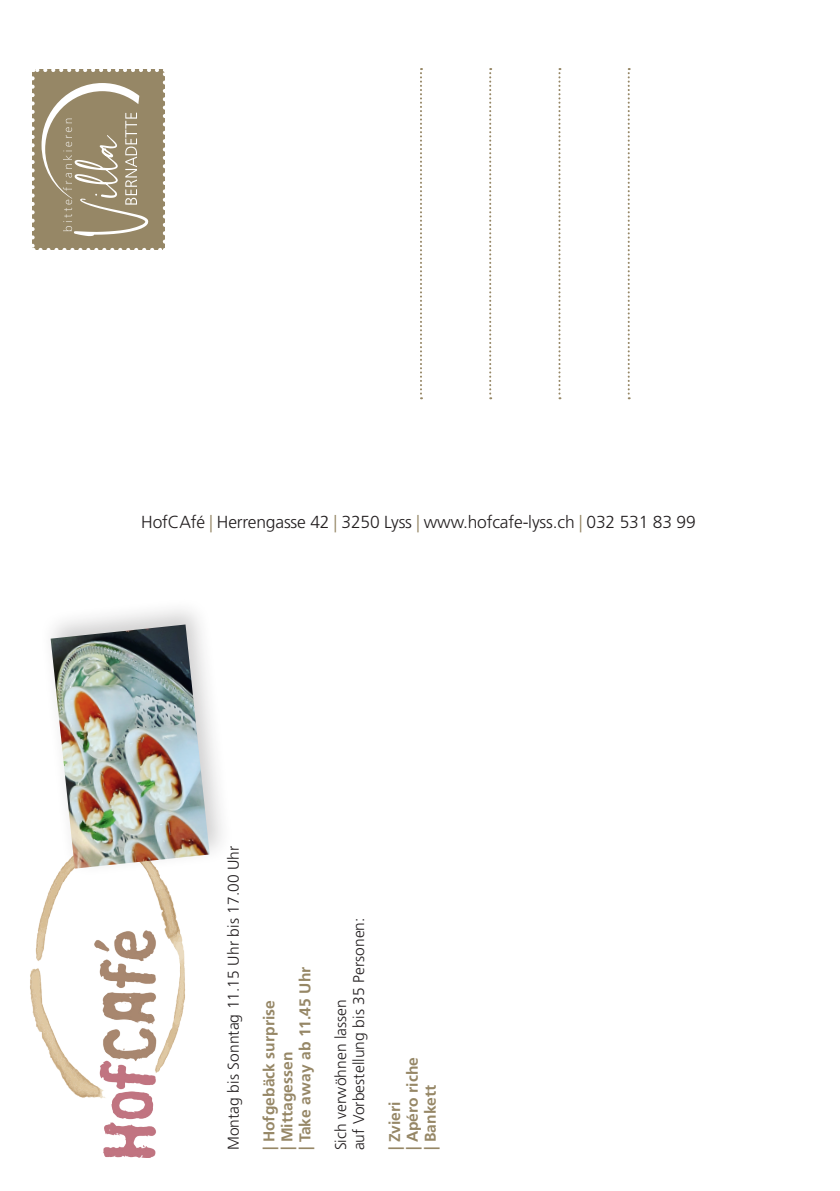
<style>
.page{position:relative;width:840px;height:1191px;background:#fff}
.page>*{position:absolute;margin:0;border:0;box-sizing:border-box;transform-origin:0 0}
.t1{font:300 17.4px "Frutiger LT Pro";letter-spacing:-.01em;color:#231f20}
.t2{font:300 15.6px "Frutiger LT Pro";letter-spacing:.005em;color:#231f20}
.t3{font:700 15.6px "Frutiger LT Pro";letter-spacing:.005em;color:#968766}
.s1{color:#968766}
</style>
<div class="page">
<img style="left:30px;top:877px;width:155px;height:280px">
<svg style="left:420px;top:68px;width:2px;height:331px"></svg>
<svg style="left:489px;top:68px;width:2px;height:331px"></svg>
<svg style="left:558px;top:68px;width:2px;height:331px"></svg>
<svg style="left:627px;top:68px;width:2px;height:331px"></svg>
<svg style="left:32px;top:69px;width:133px;height:181px"></svg>
<div style="left:40px;top:597px;width:194px;height:280px;background:#231f20;opacity:.22"></div>
<img style="left:51px;top:624px;width:158px;height:244px">
<p class="t1" style="left:141px;top:511px;width:555px">HofCAfé <span class="s1">|</span> Herrengasse 42 <span class="s1">|</span> 3250 Lyss <span class="s1">|</span> www.hofcafe-lyss.ch <span class="s1">|</span> 032 531 83 99</p>
<p class="t2" style="left:224px;top:1150px;width:306px;rotate:-90deg">Montag bis Sonntag 11.15 Uhr bis 17.00 Uhr</p>
<p class="t3" style="left:295px;top:1150px;width:185px;rotate:-90deg">| Take away ab 11.45 Uhr</p>
<p class="t3" style="left:260px;top:1150px;width:152px;rotate:-90deg">| Hofgebäck surprise</p>
<p class="t3" style="left:277px;top:1150px;width:100px;rotate:-90deg">| Mittagessen</p>
<p class="t2" style="left:349px;top:1150px;width:234px;rotate:-90deg">auf Vorbestellung bis 35 Personen:</p>
<p class="t2" style="left:331px;top:1150px;width:153px;rotate:-90deg">Sich verwöhnen lassen</p>
<p class="t3" style="left:403px;top:1150px;width:95px;rotate:-90deg">| Apéro riche</p>
<p class="t3" style="left:421px;top:1150px;width:67px;rotate:-90deg">| Bankett</p>
<p class="t3" style="left:385px;top:1150px;width:51px;rotate:-90deg">| Zvieri</p>
</div>
